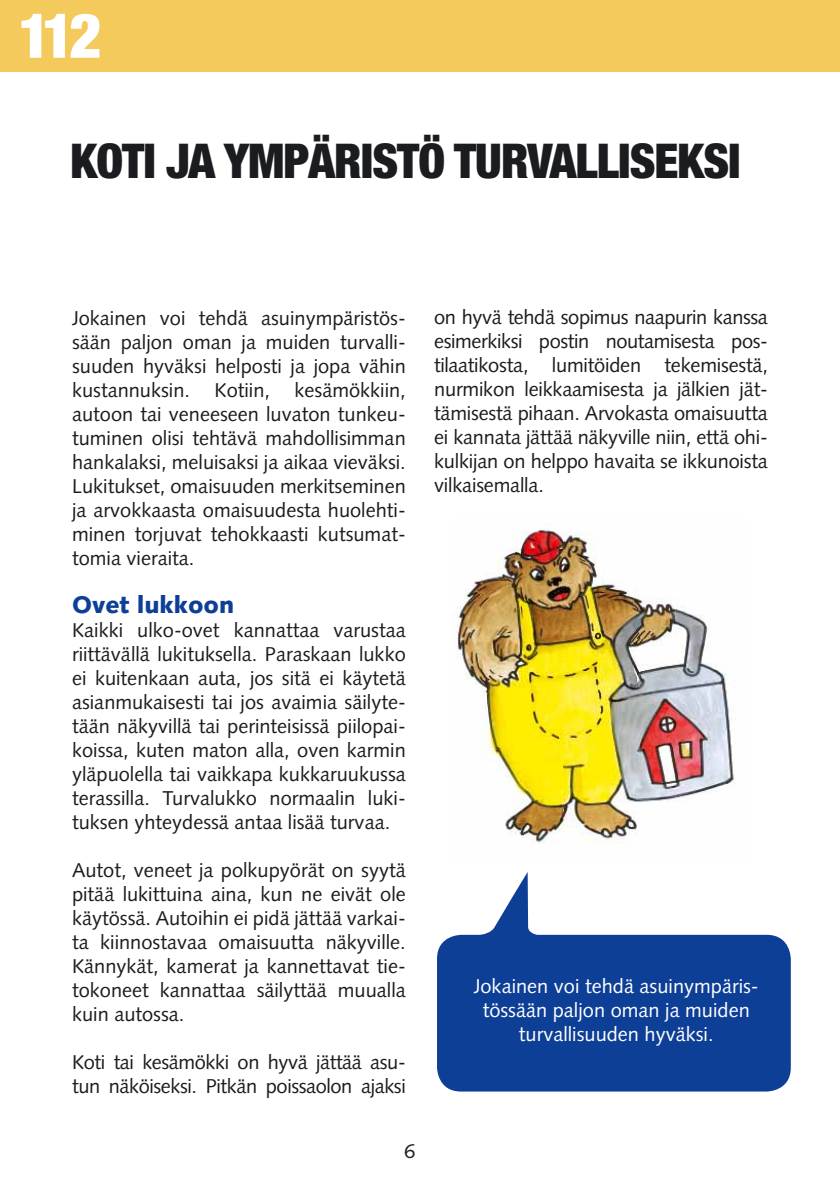
<style>
.page{position:relative;width:840px;height:1191px;background:#fff}
.page>*{position:absolute;margin:0;border:0;box-sizing:border-box;transform-origin:0 0}
.t1{font:900 condensed 62px "Helvetica Neue";color:#fff}
.t2{font:900 condensed 48px "Helvetica Neue";letter-spacing:-.02em;color:#1b1c20}
.t3{font:900 24px "Syntax";color:#0e3f96}
.t4{font:20px/24px "Syntax";color:#1b1c20;text-align:justify}
.t5{font:20px/24px "Syntax";color:#fff;text-align:center}
.t6{font:20px/24px "Syntax";letter-spacing:-.02em;color:#1b1c20}
</style>
<div class="page">
<div style="left:0;top:0;width:839px;height:71px;background:#f4ca5d"></div>
<img style="left:456px;top:528px;width:278px;height:315px">
<div style="left:437px;top:934px;width:353px;height:157px;background:#0e3f96;border-radius:24px"></div>
<svg style="left:463px;top:872px;width:89px;height:63px"></svg>
<h1 class="t1" style="left:18px;top:13px;width:85px">112</h1>
<h2 class="t2" style="left:71px;top:143px;width:671px">KOTI JA YMPÄRISTÖ TURVALLISEKSI</h2>
<p class="t4" style="left:72px;top:308px;width:335px">Jokainen voi tehdä asuinympäristös&shy;sään paljon oman ja muiden turvalli&shy;suuden hyväksi helposti ja jopa vähin kustannuksin. Kotiin, kesämökkiin, autoon tai veneeseen luvaton tunkeu&shy;tuminen olisi tehtävä mahdollisimman hankalaksi, meluisaksi ja aikaa vieväksi.<br>Lukitukset, omaisuuden merkitseminen ja arvokkaasta omaisuudesta huolehti&shy;minen torjuvat tehokkaasti kutsumat&shy;tomia vieraita.</p>
<p class="t3" style="left:72px;top:595px;width:164px">Ovet lukkoon</p>
<p class="t4" style="left:72px;top:620px;width:335px">Kaikki ulko-ovet kannattaa varustaa riittävällä lukituksella. Paraskaan lukko ei kuitenkaan auta, jos sitä ei käytetä asianmukaisesti tai jos avaimia säilyte&shy;tään näkyvillä tai perinteisissä piilopai&shy;koissa, kuten maton alla, oven karmin yläpuolella tai vaikkapa kukkaruukussa terassilla. Turvalukko normaalin luki&shy;tuksen yhteydessä antaa lisää turvaa.</p>
<p class="t4" style="left:72px;top:860px;width:335px">Autot, veneet ja polkupyörät on syytä pitää lukittuina aina, kun ne eivät ole käytössä. Autoihin ei pidä jättää varkai&shy;ta kiinnostavaa omaisuutta näkyville.<br>Kännykät, kamerat ja kannettavat tie&shy;tokoneet kannattaa säilyttää muualla kuin autossa.</p>
<p class="t6" style="left:72px;top:1052px;width:335px">Koti tai kesämökki on hyvä jättää asu&shy;tun näköiseksi. Pitkän poissaolon ajaksi</p>
<p class="t4" style="left:404px;top:1140px;width:13px">6</p>
<p class="t4" style="left:434px;top:307px;width:335px">on hyvä tehdä sopimus naapurin kanssa esimerkiksi postin noutamisesta pos&shy;tilaatikosta, lumitöiden tekemisestä, nurmikon leikkaamisesta ja jälkien jät&shy;tämisestä pihaan. Arvokasta omaisuutta ei kannata jättää näkyville niin, että ohi&shy;kulkijan on helppo havaita se ikkunoista vilkaisemalla.</p>
<p class="t5" style="left:473px;top:976px;width:286px">Jokainen voi tehdä asuinympäris&shy;tössään paljon oman ja muiden turvallisuuden hyväksi.</p>
</div>
